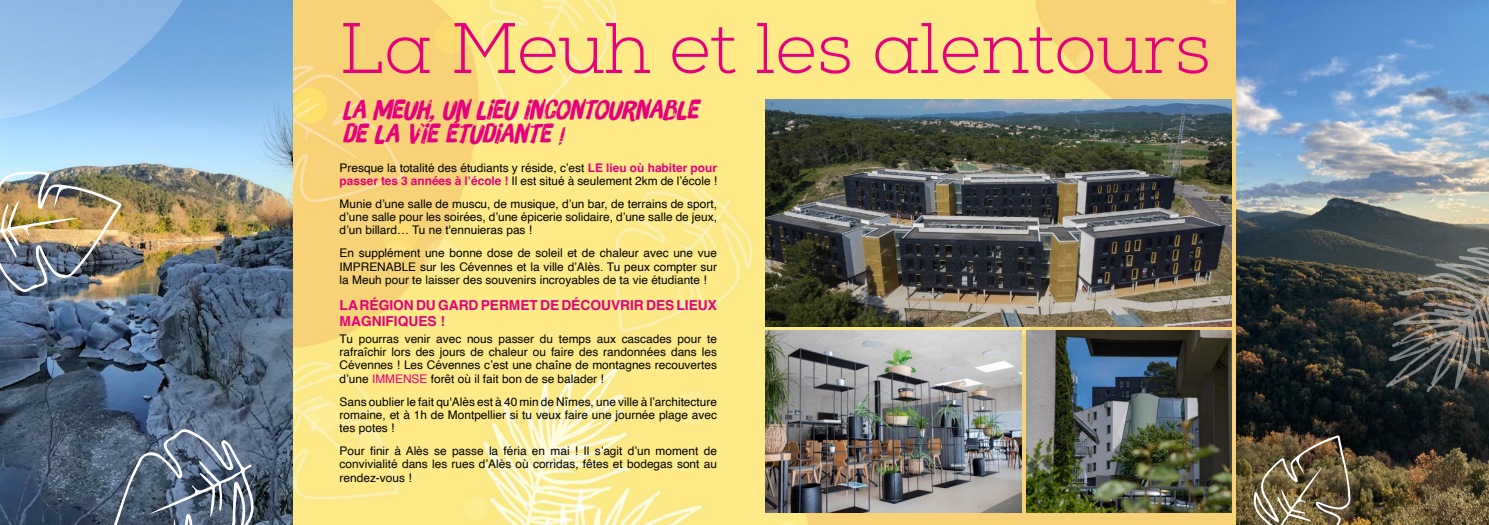
<style>
.page{position:relative;width:1489px;height:525px;background:#fff}
.page>*{position:absolute;margin:0;border:0;box-sizing:border-box;transform-origin:0 0}
.t1{font:300 71.25px "Nexa Slab";color:#e6007d}
.t2{font:26.25px/23.8px "Brush Up Too W01";color:#e6007d}
.t3{font:700 13.75px/16.2px "Helvetica";color:#e6007d}
.t4{font:11.88px/13.1px "Helvetica";color:#000;text-align:justify}
.s1{font-size:21.25px}
.s2{font-weight:700;color:#e6007d}
.s3{color:#e6007d}
</style>
<div class="page">
<img style="left:0;top:0;width:1235px;height:524px">
<img style="left:765px;top:99px;width:466px;height:227px">
<img style="left:1235px;top:0;width:253px;height:524px">
<img style="left:765px;top:330px;width:256px;height:182px">
<img style="left:1026px;top:330px;width:205px;height:182px">
<svg style="left:1385px;top:246px;width:103px;height:146px;background:#575751"></svg>
<img style="left:0;top:171px;width:122px;height:122px">
<svg style="left:110px;top:428px;width:144px;height:96px;background:#667589"></svg>
<img style="left:1253px;top:435px;width:97px;height:89px">
<svg style="left:0;top:0;width:211px;height:131px;background:#8ebbe9"></svg>
<h1 class="t1" style="left:339px;top:6px;width:872px">La Meuh et les alentours</h1>
<h2 class="t2" style="left:342px;top:98px;width:357px">LA MEUH, UN LIEU INCONTOURNABLE<br>DE LA VIE ÉTUDIANTE <span class="s1">!</span></h2>
<p class="t4" style="left:339px;top:161px;width:379px">Presque la totalité des étudiants y réside, c’est <span class="s2">LE lieu où habiter pour passer tes 3 années à l’école !</span> Il est situé à seulement 2km de l’école !</p>
<p class="t4" style="left:339px;top:197px;width:379px">Munie d’une salle de muscu, de musique, d’un bar, de terrains de sport, d’une salle pour les soirées, d’une épicerie solidaire, d’une salle de jeux, d’un billard… Tu ne t'ennuieras pas !</p>
<p class="t4" style="left:339px;top:247px;width:379px">En supplément une bonne dose de soleil et de chaleur avec une vue IMPRENABLE sur les Cévennes et la ville d’Alès. Tu peux compter sur la Meuh pour te laisser des souvenirs incroyables de ta vie étudiante !</p>
<p class="t3" style="left:339px;top:298px;width:379px">LA RÉGION DU GARD PERMET DE DÉCOUVRIR DES LIEUX<br>MAGNIFIQUES !</p>
<p class="t4" style="left:339px;top:332px;width:379px">Tu pourras venir avec nous passer du temps aux cascades pour te rafraîchir lors des jours de chaleur ou faire des randonnées dans les Cévennes ! Les Cévennes c’est une chaîne de montagnes recouvertes d’une <span class="s3">IMMENSE</span> forêt où il fait bon de se balader !</p>
<p class="t4" style="left:339px;top:395px;width:379px">Sans oublier le fait qu'Alès est à 40 min de Nîmes, une ville à l’architecture romaine, et à 1h de Montpellier si tu veux faire une journée plage avec tes potes !</p>
<p class="t4" style="left:339px;top:444px;width:379px">Pour finir à Alès se passe la féria en mai ! Il s’agit d’un moment de convivialité dans les rues d’Alès où corridas, fêtes et bodegas sont au rendez-vous !</p>
</div>
